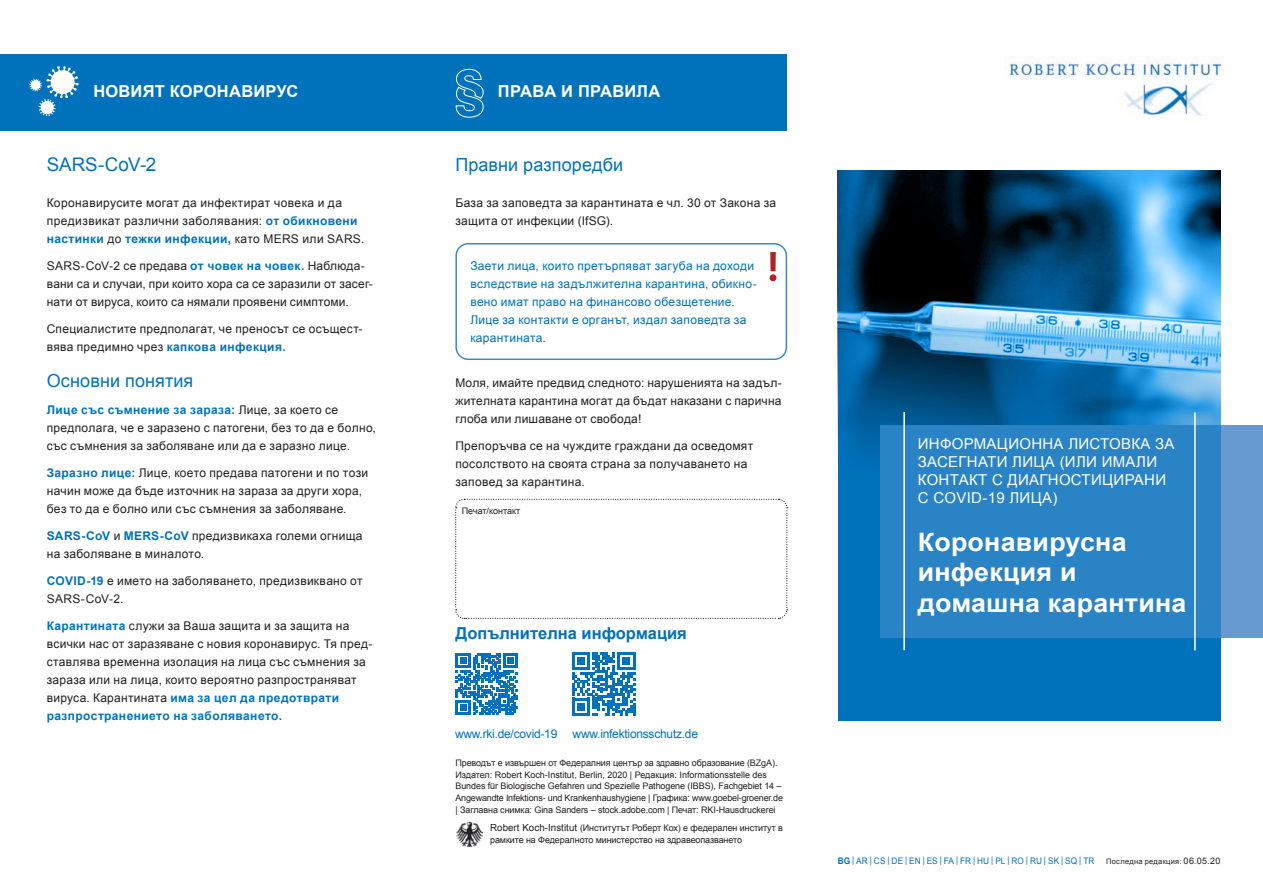
<style>
.page{position:relative;width:1263px;height:893px;background:#fff}
.page>*{position:absolute;margin:0;border:0;box-sizing:border-box;transform-origin:0 0}
.t1{font:700 25.5px/30.6px "Arial";letter-spacing:.01em;color:#fff;scale:1.05 1}
.t2{font:18.75px "Arial";letter-spacing:-.005em;color:#0072bc}
.t3{font:18px "Arial";letter-spacing:.005em;color:#0072bc}
.t4{font:700 16.5px "Arial";letter-spacing:.01em;color:#fff}
.t5{font:700 16.5px "Arial";color:#0072bc}
.t6{font:15px/18px "Arial";letter-spacing:.02em;color:#fff}
.t7{font:12px/18px "Arial";letter-spacing:.025em;color:#231f20}
.t8{font:12px/18px "Arial";letter-spacing:.02em;color:#0072bc}
.t9{font:12px "Arial";letter-spacing:-.02em;color:#0072bc}
.t10{font:9px/11.7px "Arial";letter-spacing:-.01em;color:#231f20}
.t11{font:9px "Arial";color:#0072bc;scale:.92 1}
.t12{font:7.5px "Arial";letter-spacing:.035em;color:#231f20}
.s1{font-weight:700;color:#0072bc}
.s2{font-size:9.75px}
.s3{font-weight:700}
.s4{font-size:9px}
</style>
<div class="page">
<svg style="left:838px;top:170px;width:382px;height:550px;background:#19699e"></svg>
<div style="left:1220px;top:425px;width:43px;height:213px;background:#679ad1"></div>
<div style="left:880px;top:425px;width:340px;height:213px;background:#2a83c5"></div>
<hr style="left:1194px;top:412px;width:2px;height:238px;background:#fff">
<hr style="left:903px;top:412px;width:2px;height:238px;background:#fff">
<div style="left:0;top:54px;width:787px;height:77px;background:#0072bc"></div>
<svg style="left:455px;top:68px;width:29px;height:50px"></svg>
<img style="left:1005px;top:56px;width:219px;height:60px">
<svg style="left:770px;top:252px;width:6px;height:29px"></svg>
<div style="left:455px;top:243px;width:332px;height:117px;border:2px solid #3d88c8;border-radius:12px"></div>
<svg style="left:455px;top:498px;width:333px;height:121px"></svg>
<svg style="left:572px;top:652px;width:63px;height:64px"></svg>
<img style="left:456px;top:822px;width:27px;height:24px">
<svg style="left:456px;top:653px;width:62px;height:62px"></svg>
<svg style="left:29px;top:66px;width:50px;height:50px"></svg>
<h3 class="t4" style="left:94px;top:80px;width:206px">НОВИЯТ КОРОНАВИРУС</h3>
<h2 class="t2" style="left:47px;top:152px;width:111px">SARS-CoV-2</h2>
<p class="t7" style="left:47px;top:194px;width:319px">Коронавирусите могат да инфектират човека и да предизвикат различни заболявания: <span class="s1">от обикновени настинки</span> до <span class="s1">тежки инфекции,</span> като MERS или SARS.</p>
<p class="t7" style="left:47px;top:257px;width:328px">SARS-CoV-2 се предава <span class="s1">от човек на човек.</span> Наблюда&shy;вани са и случаи, при които хора са се заразили от засег&shy;нати от вируса, които са нямали проявени симптоми.</p>
<p class="t7" style="left:47px;top:320px;width:317px">Специалистите предполагат, че преносът се осъщест&shy;вява предимно чрез <span class="s1">капкова инфекция.</span></p>
<h3 class="t3" style="left:47px;top:369px;width:148px">Основни понятия</h3>
<p class="t7" style="left:47px;top:401px;width:331px"><span class="s1">Лице със съмнение за зараза:</span> Лице, за което се предполага, че е заразено с патогени, без то да е болно, със съмнения за заболяване или да е заразно лице.</p>
<p class="t7" style="left:47px;top:464px;width:323px"><span class="s1">Заразно лице:</span> Лице, което предава патогени и по този начин може да бъде източник на зараза за други хора, без то да е болно или със съмнения за заболяване.</p>
<p class="t7" style="left:47px;top:527px;width:317px"><span class="s1">SARS-CoV</span> и <span class="s1">MERS-CoV</span> предизвикаха големи огнища на заболяване в миналото.</p>
<p class="t7" style="left:47px;top:572px;width:317px"><span class="s1">COVID-19</span> е името на заболяването, предизвиквано от<br>SARS-CoV-2.</p>
<p class="t7" style="left:47px;top:617px;width:327px"><span class="s1">Карантината</span> служи за Ваша защита и за защита на всички нас от заразяване с новия коронавирус. Тя пред&shy;ставлява временна изолация на лица със съмнения за зараза или на лица, които вероятно разпространяват вируса. Карантината <span class="s1">има за цел да предотврати разпространението на заболяването.</span></p>
<h3 class="t4" style="left:498px;top:80px;width:164px">ПРАВА И ПРАВИЛА</h3>
<h3 class="t3" style="left:455px;top:153px;width:169px">Правни разпоредби</h3>
<p class="t7" style="left:455px;top:194px;width:322px">База за заповедта за карантината е чл. 30 от Закона за защита от инфекции (IfSG).</p>
<p class="t8" style="left:470px;top:257px;width:288px">Заети лица, които претърпяват загуба на доходи вследствие на задължителна карантина, обикно&shy;вено имат право на финансово обезщетение.<br>Лице за контакти е органът, издал заповедта за карантината.</p>
<p class="t7" style="left:455px;top:374px;width:328px;text-align:justify">Моля, имайте предвид следното: нарушенията на задъл&shy;жителната карантина могат да бъдат наказани с парична глоба или лишаване от свобода!</p>
<p class="t7" style="left:455px;top:437px;width:299px">Препоръчва се на чуждите граждани да осведомят посолството на своята страна за получаването на заповед за карантина.</p>
<p class="t10" style="left:462px;top:505px;width:60px">Печат/контакт</p>
<h3 class="t5" style="left:455px;top:622px;width:233px">Допълнителна информация</h3>
<p class="t9" style="left:455px;top:726px;width:104px">www.rki.de/covid-19</p>
<p class="t9" style="left:573px;top:726px;width:127px">www.infektionsschutz.de</p>
<p class="t10" style="left:455px;top:757px;width:329px">Преводът е извършен от Федералния център за здравно образование (BZgA).<br>Издател: Robert Koch-Institut, Berlin, 2020 | Редакция: Informationsstelle des Bundes für Biologische Gefahren und Spezielle Pathogene (IBBS), Fachgebiet 14 – Angewandte Infektions- und Krankenhaushygiene | Графика: www.goebel-groener.de | Заглавна снимка: Gina Sanders – stock.adobe.com | Печат: RKI-Hausdruckerei</p>
<p class="t10" style="left:490px;top:822px;width:294px"><span class="s2">Robert Koch-Institut</span> (Институтът Роберт Кох) е федерален институт в рамките на Федералното министерство на здравеопазването</p>
<p class="t6" style="left:918px;top:435px;width:258px">ИНФОРМАЦИОННА ЛИСТОВКА ЗА<br>ЗАСЕГНАТИ ЛИЦА (ИЛИ ИМАЛИ<br>КОНТАКТ С ДИАГНОСТИЦИРАНИ<br>С COVID-19 ЛИЦА)</p>
<h1 class="t1" style="left:918px;top:527px;width:257px">Коронавирусна инфекция и домашна карантина</h1>
<p class="t11" style="left:838px;top:855px;width:281px"><span class="s3">BG</span> | AR | CS | DE | EN | ES | FA | FR | HU | PL | RO | RU | SK | SQ | TR</p>
<p class="t12" style="left:1106px;top:856px;width:116px">Последна редакция: <span class="s4">06.05.20</span></p>
</div>
